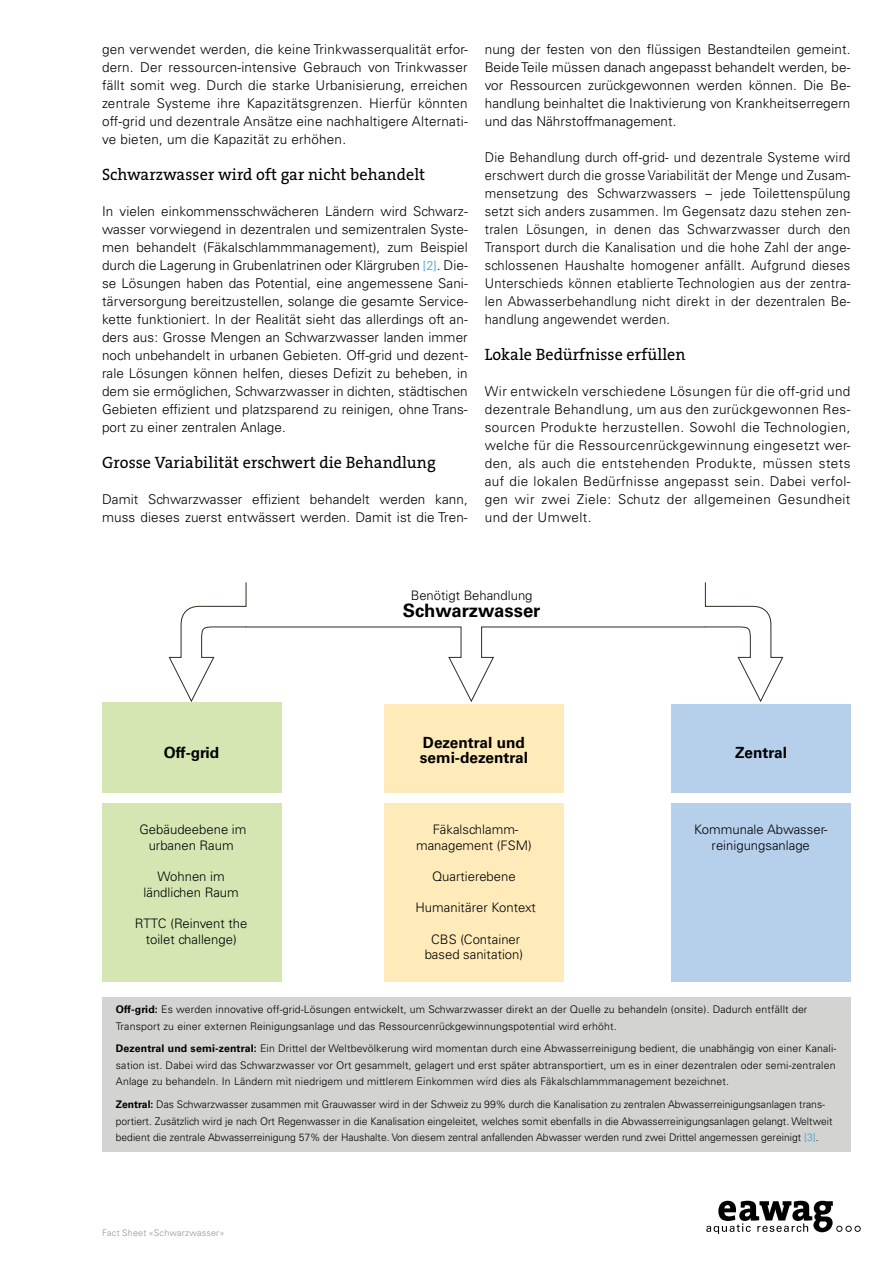
<style>
.page{position:relative;width:893px;height:1263px;background:#fff}
.page>*{position:absolute;margin:0;border:0;box-sizing:border-box;transform-origin:0 0}
.t1{font:700 18.45px "Univers LT Std";color:#000}
.t2{font:16.5px "The Serif B5 Plain";letter-spacing:.005em;color:#000}
.t3{font:700 15.45px/15.5px "Univers LT Std";color:#000}
.t4{font:300 13.5px/18px "Univers LT Std";letter-spacing:.005em;color:#000;text-align:justify}
.t5{font:300 13.5px/18px "Univers LT Std";letter-spacing:.005em;color:#000;text-align:justify;scale:.96 1}
.t6{font:300 13.05px/15.8px "Univers LT Std";color:#000;text-align:center}
.t7{font:300 10.5px/16.5px "Univers LT Std";color:#000}
.t8{font:300 9px "Univers LT Std";letter-spacing:.02em;color:#949290}
.s1{font-size:12.75px;color:#3a9ed7}
.s2{font-weight:700}
.s3{color:#3a9ed7}
</style>
<div class="page">
<svg style="left:706px;top:1201px;width:155px;height:33px"></svg>
<div style="left:102px;top:997px;width:748px;height:154px;background:#d3d3d2"></div>
<div style="left:102px;top:702px;width:179px;height:279px;background:#d6e6b2"></div>
<div style="left:384px;top:704px;width:180px;height:277px;background:#ffebb9"></div>
<div style="left:671px;top:704px;width:180px;height:277px;background:#b6d0ec"></div>
<div style="left:102px;top:794px;width:749px;height:9px;background:#fff"></div>
<svg style="left:169px;top:582px;width:614px;height:120px"></svg>
<p class="t4" style="left:102px;top:40px;width:367px">gen verwendet werden, die keine Trinkwasserqualität erfor&shy;dern. Der ressourcen-intensive Gebrauch von Trinkwasser fällt somit weg. Durch die starke Urbanisierung, erreichen zentrale Systeme ihre Kapazitätsgrenzen. Hierfür könnten off-grid und dezentrale Ansätze eine nachhaltigere Alternati&shy;ve bieten, um die Kapazität zu erhöhen.</p>
<p class="t2" style="left:102px;top:166px;width:325px">Schwarzwasser wird oft gar nicht behandelt</p>
<p class="t4" style="left:102px;top:202px;width:367px">In vielen einkommensschwächeren Ländern wird Schwarz&shy;wasser vorwiegend in dezentralen und semizentralen Syste&shy;men behandelt (Fäkalschlammmanagement), zum Beispiel durch die Lagerung in Grubenlatrinen oder Klärgruben <span class="s1">[2]</span>. Die&shy;se Lösungen haben das Potential, eine angemessene Sani&shy;tärversorgung bereitzustellen, solange die gesamte Service&shy;kette funktioniert. In der Realität sieht das allerdings oft an&shy;ders aus: Grosse Mengen an Schwarzwasser landen immer noch unbehandelt in urbanen Gebieten. Off-grid und dezent&shy;rale Lösungen können helfen, dieses Defizit zu beheben, in dem sie ermöglichen, Schwarzwasser in dichten, städtischen Gebieten effizient und platzsparend zu reinigen, ohne Trans&shy;port zu einer zentralen Anlage.</p>
<p class="t2" style="left:102px;top:454px;width:335px">Grosse Variabilität erschwert die Behandlung</p>
<p class="t4" style="left:102px;top:490px;width:367px">Damit Schwarzwasser effizient behandelt werden kann, muss dieses zuerst entwässert werden. Damit ist die Tren-</p>
<p class="t4" style="left:485px;top:40px;width:367px">nung der festen von den flüssigen Bestandteilen gemeint.<br>Beide Teile müssen danach angepasst behandelt werden, be&shy;vor Ressourcen zurückgewonnen werden können. Die Be&shy;handlung beinhaltet die Inaktivierung von Krankheitserregern und das Nährstoffmanagement.</p>
<p class="t5" style="left:485px;top:148px;width:382px">Die Behandlung durch off-grid- und dezentrale Systeme wird erschwert durch die grosse Variabilität der Menge und Zusam&shy;mensetzung des Schwarzwassers – jede Toilettenspülung setzt sich anders zusammen. Im Gegensatz dazu stehen zen&shy;tralen Lösungen, in denen das Schwarzwasser durch den Transport durch die Kanalisation und die hohe Zahl der ange&shy;schlossenen Haushalte homogener anfällt. Aufgrund dieses Unterschieds können etablierte Technologien aus der zentra&shy;len Abwasserbehandlung nicht direkt in der dezentralen Be&shy;handlung angewendet werden.</p>
<p class="t2" style="left:485px;top:346px;width:202px">Lokale Bedürfnisse erfüllen</p>
<p class="t4" style="left:485px;top:382px;width:367px">Wir entwickeln verschiedene Lösungen für die off-grid und dezentrale Behandlung, um aus den zurückgewonnen Res&shy;sourcen Produkte herzustellen. Sowohl die Technologien, welche für die Ressourcenrückgewinnung eingesetzt wer&shy;den, als auch die entstehenden Produkte, müssen stets auf die lokalen Bedürfnisse angepasst sein. Dabei verfol&shy;gen wir zwei Ziele: Schutz der allgemeinen Gesundheit und der Umwelt.</p>
<p class="t3" style="left:164px;top:744px;width:57px">Off-grid</p>
<p class="t6" style="left:140px;top:821px;width:108px">Gebäudeebene im urbanen Raum</p>
<p class="t6" style="left:144px;top:868px;width:97px">Wohnen im ländlichen Raum</p>
<p class="t6" style="left:135px;top:916px;width:114px">RTTC (Reinvent the toilet challenge)</p>
<p class="t6" style="left:411px;top:587px;width:123px">Benötigt Behandlung</p>
<h1 class="t1" style="left:403px;top:599px;width:139px">Schwarzwasser</h1>
<p class="t3" style="left:420px;top:735px;width:110px">Dezentral und semi-dezentral</p>
<p class="t6" style="left:416px;top:821px;width:117px">Fäkalschlamm&shy;management (FSM)</p>
<p class="t6" style="left:432px;top:868px;width:85px">Quartierebene</p>
<p class="t6" style="left:415px;top:900px;width:122px">Humanitärer Kontext</p>
<p class="t6" style="left:425px;top:931px;width:100px">CBS (Container based sanitation)</p>
<p class="t3" style="left:735px;top:744px;width:53px">Zentral</p>
<p class="t6" style="left:694px;top:821px;width:135px">Kommunale Abwasser&shy;reinigungsanlage</p>
<p class="t7" style="left:116px;top:1001px;width:693px"><span class="s2">Off-grid:</span> Es werden innovative off-grid-Lösungen entwickelt, um Schwarzwasser direkt an der Quelle zu behandeln (onsite). Dadurch entfällt der<br>Transport zu einer externen Reinigungsanlage und das Ressourcenrückgewinnungspotential wird erhöht.</p>
<p class="t7" style="left:116px;top:1040px;width:722px;text-align:justify"><span class="s2">Dezentral und semi-zentral:</span> Ein Drittel der Weltbevölkerung wird momentan durch eine Abwasserreinigung bedient, die unabhängig von einer Kanali&shy;sation ist. Dabei wird das Schwarzwasser vor Ort gesammelt, gelagert und erst später abtransportiert, um es in einer dezentralen oder semi-zentralen Anlage zu behandeln. In Ländern mit niedrigem und mittlerem Einkommen wird dies als Fäkalschlammmanagement bezeichnet.</p>
<p class="t7" style="left:116px;top:1096px;width:718px"><span class="s2">Zentral:</span> Das Schwarzwasser zusammen mit Grauwasser wird in der Schweiz zu 99% durch die Kanalisation zu zentralen Abwasserreinigungsanlagen trans&shy;portiert. Zusätzlich wird je nach Ort Regenwasser in die Kanalisation eingeleitet, welches somit ebenfalls in die Abwasserreinigungsanlagen gelangt. Weltweit bedient die zentrale Abwasserreinigung 57% der Haushalte. Von diesem zentral anfallenden Abwasser werden rund zwei Drittel angemessen gereinigt <span class="s3">[3]</span>.</p>
<p class="t8" style="left:102px;top:1227px;width:124px">Fact Sheet «Schwarzwasser»</p>
</div>
